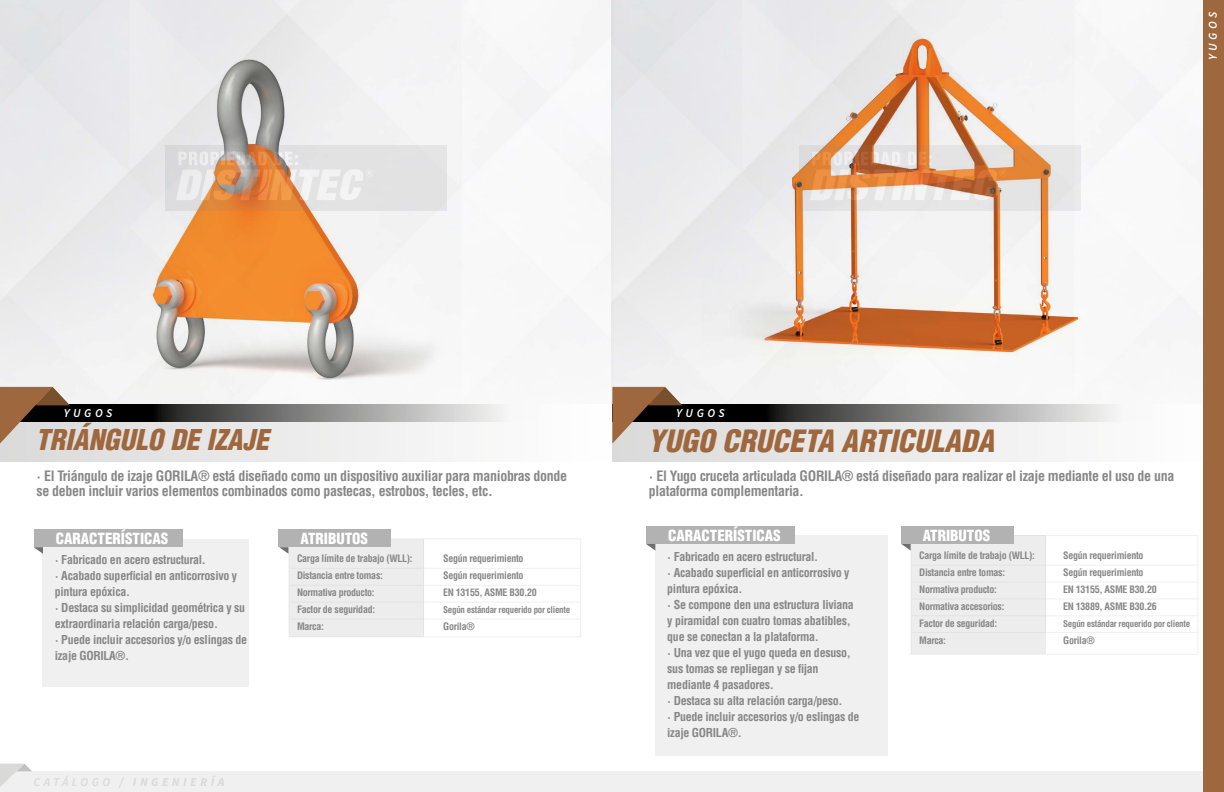
<style>
.page{position:relative;width:1224px;height:792px;background:#fff}
.page>*{position:absolute;margin:0;border:0;box-sizing:border-box;transform-origin:0 0}
.t1{font:italic 900 condensed 30px "Helvetica LT Std";color:#9e673d}
.t2{font:italic 900 condensed 28px "Helvetica LT Std";color:#9e673d}
.t3{font:900 condensed 15px "Helvetica LT Std";color:#fff}
.t4{font:700 condensed 14px/15px "Helvetica LT Std";letter-spacing:-.025em;color:#878787}
.t5{font:700 condensed 12px/16px "Helvetica LT Std";letter-spacing:-.025em;color:#878787}
.t6{font:italic 700 12px "Source Sans Pro";letter-spacing:.29em;color:#dadada}
.t7{font:italic 600 12px "Source Sans Pro";letter-spacing:.29em;color:#fff}
.t8{font:700 condensed 10px "Helvetica LT Std";letter-spacing:-.03em;color:#878787}
.t9{font:700 condensed 9px "Helvetica LT Std";letter-spacing:-.03em;color:#878787}
.s1{font-weight:600}
</style>
<div class="page">
<img style="left:0;top:0;width:611px;height:405px">
<img style="left:611px;top:0;width:592px;height:405px">
<img style="left:701px;top:0;width:394px;height:387px">
<img style="left:121px;top:36px;width:358px;height:355px">
<div style="left:43px;top:540px;width:206px;height:147px;background:#f0f0f0"></div>
<div style="left:656px;top:536px;width:232px;height:220px;background:#f0f0f0"></div>
<svg style="left:0;top:421px;width:504px;height:41px"></svg>
<svg style="left:612px;top:421px;width:505px;height:41px"></svg>
<svg style="left:73px;top:405px;width:432px;height:16px;background:#727271"></svg>
<svg style="left:685px;top:405px;width:432px;height:16px;background:#727171"></svg>
<div style="left:34px;top:530px;width:149px;height:17px;background:#b3b2b2"></div>
<div style="left:646px;top:526px;width:149px;height:18px;background:#b3b2b2"></div>
<svg style="left:0;top:387px;width:73px;height:57px;background:#97806e"></svg>
<svg style="left:612px;top:387px;width:73px;height:57px;background:#97806e"></svg>
<svg style="left:34px;top:547px;width:9px;height:7px"></svg>
<svg style="left:646px;top:544px;width:9px;height:6px"></svg>
<svg style="left:799px;top:145px;width:282px;height:65px;background:#e0cab8"></svg>
<svg style="left:810px;top:151px;width:197px;height:49px;background:#dbab8a"></svg>
<svg style="left:166px;top:145px;width:281px;height:65px;background:#ded1c8"></svg>
<svg style="left:176px;top:151px;width:197px;height:49px;background:#dec3b0"></svg>
<div style="left:288px;top:538px;width:293px;height:99px;border:1px solid #f0f0f0"></div>
<hr style="left:290px;top:568px;width:291px;height:1px;background:#f0f0f0">
<hr style="left:290px;top:585px;width:291px;height:1px;background:#f0f0f0">
<hr style="left:290px;top:602px;width:291px;height:1px;background:#f0f0f0">
<hr style="left:290px;top:619px;width:291px;height:1px;background:#f0f0f0">
<svg style="left:279px;top:547px;width:9px;height:7px"></svg>
<div style="left:289px;top:539px;width:135px;height:98px;background:#ededed"></div>
<div style="left:278px;top:530px;width:113px;height:17px;background:#b3b2b2"></div>
<div style="left:911px;top:535px;width:287px;height:120px;border:1px solid #f0f0f0"></div>
<hr style="left:912px;top:565px;width:286px;height:1px;background:#f0f0f0">
<hr style="left:912px;top:582px;width:286px;height:1px;background:#f0f0f0">
<hr style="left:912px;top:598px;width:286px;height:1px;background:#f0f0f0">
<hr style="left:912px;top:615px;width:286px;height:1px;background:#f0f0f0">
<hr style="left:912px;top:632px;width:286px;height:1px;background:#f0f0f0">
<svg style="left:901px;top:544px;width:10px;height:7px"></svg>
<div style="left:912px;top:535px;width:134px;height:119px;background:#ededed"></div>
<div style="left:901px;top:526px;width:112px;height:18px;background:#b3b2b2"></div>
<div style="left:0;top:771px;width:1224px;height:21px;background:#f0f0f0"></div>
<svg style="left:0;top:764px;width:32px;height:23px"></svg>
<div style="left:1203px;top:0;width:21px;height:792px;background:#9e673d"></div>
<p class="t7" style="left:1205px;top:60px;width:50px;rotate:-90deg">YUGOS</p>
<p class="t7" style="left:64px;top:405px;width:50px">YUGOS</p>
<p class="t7" style="left:676px;top:405px;width:50px">YUGOS</p>
<h2 class="t2" style="left:35px;top:422px;width:235px">TRIÁNGULO DE IZAJE</h2>
<h1 class="t1" style="left:648px;top:422px;width:348px">YUGO CRUCETA ARTICULADA</h1>
<p class="t4" style="left:37px;top:468px;width:532px">· El Triángulo de izaje GORILA® está diseñado como un dispositivo auxiliar para maniobras donde se deben incluir varios elementos combinados como pastecas, estrobos, tecles, etc.</p>
<p class="t4" style="left:649px;top:468px;width:527px">· El Yugo cruceta articulada GORILA® está diseñado para realizar el izaje mediante el uso de una plataforma complementaria.</p>
<p class="t3" style="left:56px;top:529px;width:114px">CARACTERÍSTICAS</p>
<p class="t3" style="left:301px;top:529px;width:69px">ATRIBUTOS</p>
<p class="t3" style="left:668px;top:526px;width:114px">CARACTERÍSTICAS</p>
<p class="t8" style="left:297px;top:552px;width:117px">Carga límite de trabajo (WLL):</p>
<p class="t8" style="left:443px;top:552px;width:82px">Según requerimiento</p>
<p class="t8" style="left:297px;top:569px;width:87px">Distancia entre tomas:</p>
<p class="t8" style="left:443px;top:569px;width:82px">Según requerimiento</p>
<p class="t8" style="left:297px;top:586px;width:79px">Normativa producto:</p>
<p class="t8" style="left:443px;top:586px;width:95px">EN 13155, ASME B30.20</p>
<p class="t8" style="left:297px;top:603px;width:80px">Factor de seguridad:</p>
<p class="t9" style="left:443px;top:604px;width:129px">Según estándar requerido por cliente</p>
<p class="t8" style="left:297px;top:620px;width:28px">Marca:</p>
<p class="t8" style="left:443px;top:620px;width:33px">Gorila®</p>
<p class="t5" style="left:55px;top:552px;width:194px">· Fabricado en acero estructural.<br>· Acabado superficial en anticorrosivo y pintura epóxica.<br>· Destaca su simplicidad geométrica y su extraordinaria relación carga/peso.<br>· Puede incluir accesorios y/o eslingas de izaje GORILA®.</p>
<p class="t5" style="left:667px;top:549px;width:194px">· Fabricado en acero estructural.<br>· Acabado superficial en anticorrosivo y pintura epóxica.<br>· Se compone den una estructura liviana y piramidal con cuatro tomas abatibles, que se conectan a la plataforma.<br>· Una vez que el yugo queda en desuso, sus tomas se repliegan y se fijan mediante 4 pasadores.<br>· Destaca su alta relación carga/peso.<br>· Puede incluir accesorios y/o eslingas de izaje GORILA®.</p>
<p class="t6" style="left:34px;top:774px;width:192px"><span class="s1">CATÁLOGO</span> / INGENIERÍA</p>
<p class="t3" style="left:923px;top:526px;width:69px">ATRIBUTOS</p>
<p class="t8" style="left:919px;top:549px;width:117px">Carga límite de trabajo (WLL):</p>
<p class="t8" style="left:1063px;top:549px;width:82px">Según requerimiento</p>
<p class="t8" style="left:919px;top:566px;width:87px">Distancia entre tomas:</p>
<p class="t8" style="left:1063px;top:566px;width:82px">Según requerimiento</p>
<p class="t8" style="left:919px;top:583px;width:79px">Normativa producto:</p>
<p class="t8" style="left:1063px;top:583px;width:95px">EN 13155, ASME B30.20</p>
<p class="t8" style="left:919px;top:600px;width:87px">Normativa accesorios:</p>
<p class="t8" style="left:1063px;top:600px;width:95px">EN 13889, ASME B30.26</p>
<p class="t8" style="left:919px;top:617px;width:80px">Factor de seguridad:</p>
<p class="t9" style="left:1063px;top:618px;width:129px">Según estándar requerido por cliente</p>
<p class="t8" style="left:919px;top:634px;width:28px">Marca:</p>
<p class="t8" style="left:1063px;top:634px;width:33px">Gorila®</p>
</div>
